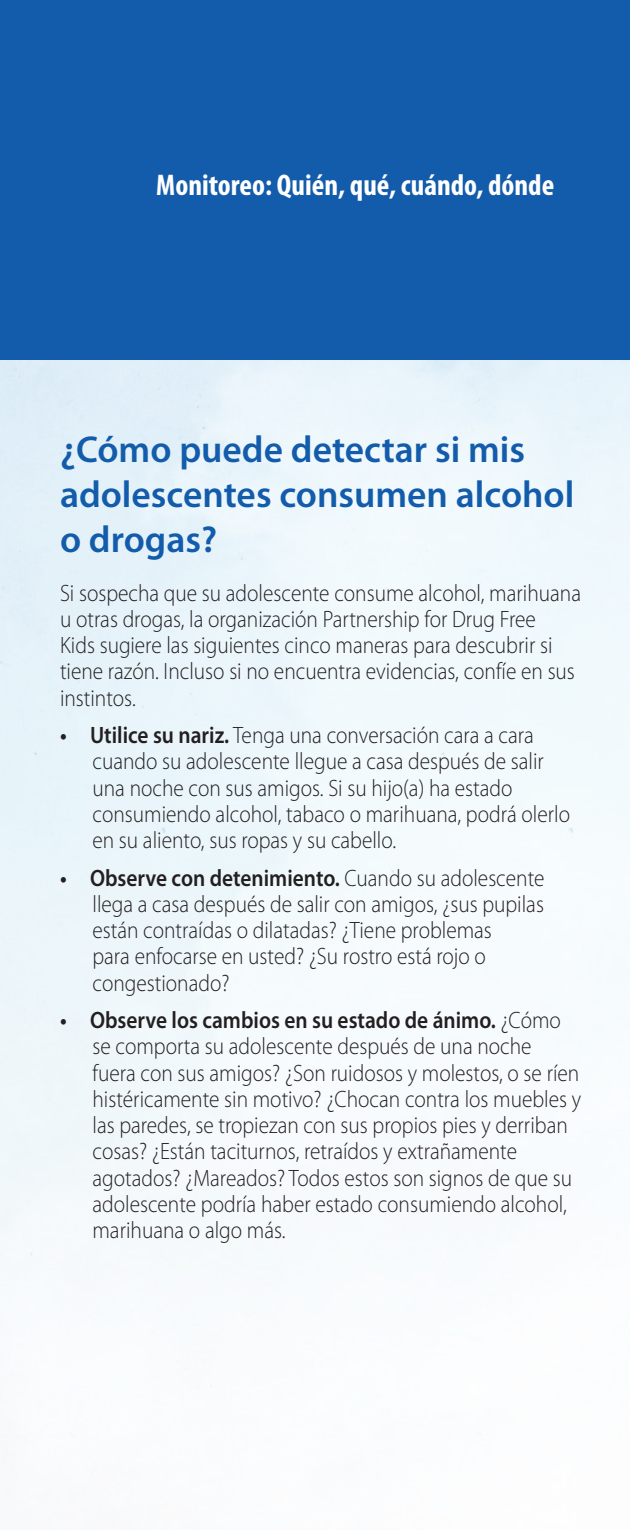
<style>
.page{position:relative;width:630px;height:1530px;background:#fff}
.page>*{position:absolute;margin:0;border:0;box-sizing:border-box;transform-origin:0 0}
.t1{font:600 37.5px/45px "Myriad Pro";color:#135cab}
.t2{font:700 condensed 30px "Myriad Pro";color:#fff}
.t3{font:300 23.75px/26.2px "Myriad Pro";color:#231f20;scale:.9 1}
.s1{font-weight:600}
</style>
<div class="page">
<div style="left:0;top:0;width:630px;height:360px;background:#135cab"></div>
<p class="t2" style="left:156px;top:166px;width:400px">Monitoreo: Quién, qué, cuándo, dónde</p>
<h1 class="t1" style="left:60px;top:427px;width:516px">¿Cómo puede detectar si mis adolescentes consumen alcohol o drogas?</h1>
<p class="t3" style="left:60px;top:580px;width:580px">Si sospecha que su adolescente consume alcohol, marihuana u otras drogas, la organización Partnership for Drug Free<br>Kids sugiere las siguientes cinco maneras para descubrir si tiene razón. Incluso si no encuentra evidencias, confíe en sus instintos.</p>
<p class="t3" style="left:92px;top:723px;width:532px;text-indent:-32px"><span class="s1">• Utilice su nariz.</span> Tenga una conversación cara a cara cuando su adolescente llegue a casa después de salir una noche con sus amigos. Si su hijo(a) ha estado consumiendo alcohol, tabaco o marihuana, podrá olerlo en su aliento, sus ropas y su cabello.</p>
<p class="t3" style="left:92px;top:865px;width:504px;text-indent:-32px"><span class="s1">• Observe con detenimiento.</span> Cuando su adolescente llega a casa después de salir con amigos, ¿sus pupilas están contraídas o dilatadas? ¿Tiene problemas<br>para enfocarse en usted? ¿Su rostro está rojo o congestionado?</p>
<p class="t3" style="left:92px;top:1007px;width:545px;text-indent:-32px"><span class="s1">• Observe los cambios en su estado de ánimo.</span> ¿Cómo se comporta su adolescente después de una noche<br>fuera con sus amigos? ¿Son ruidosos y molestos, o se ríen histéricamente sin motivo? ¿Chocan contra los muebles y las paredes, se tropiezan con sus propios pies y derriban cosas? ¿Están taciturnos, retraídos y extrañamente agotados? ¿Mareados? Todos estos son signos de que su adolescente podría haber estado consumiendo alcohol, marihuana o algo más.</p>
</div>
